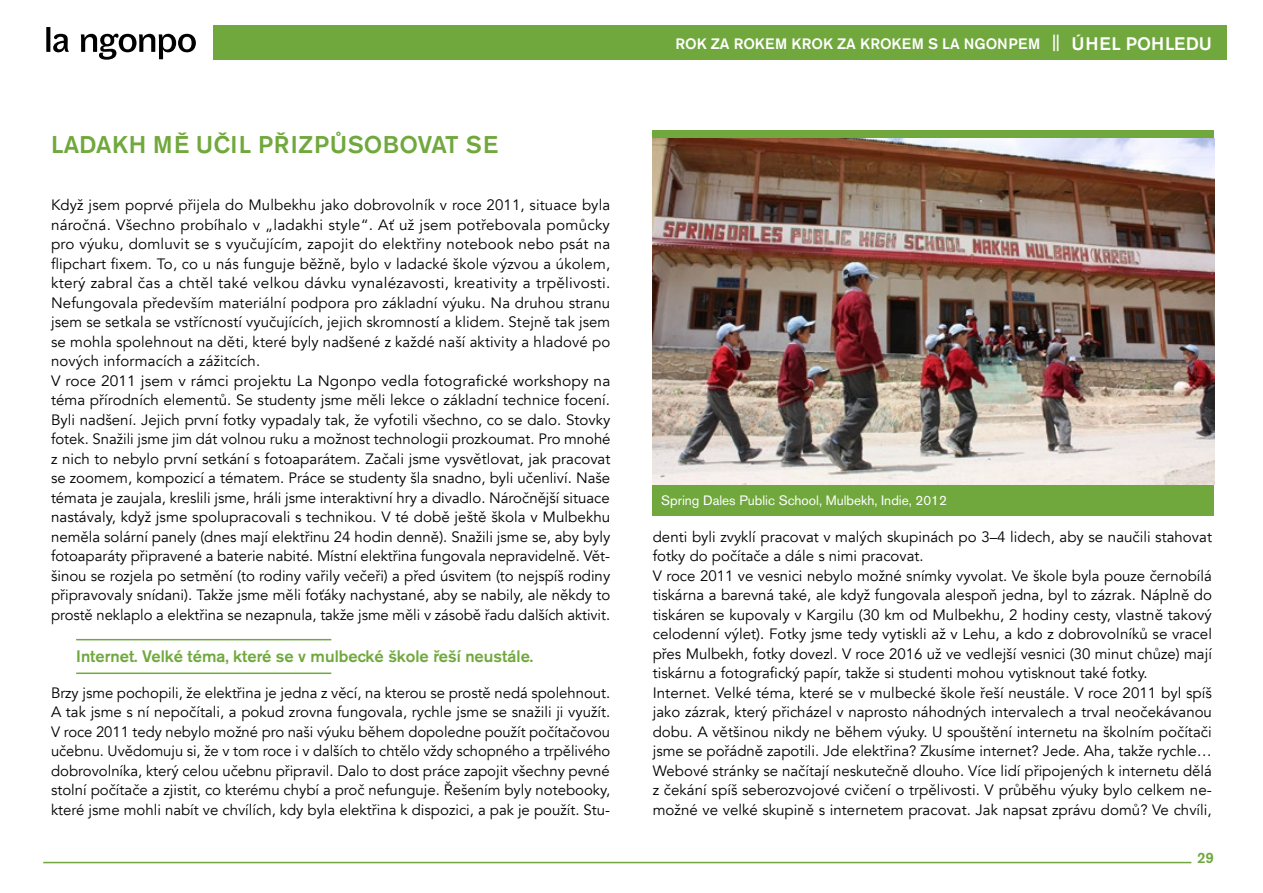
<style>
.page{position:relative;width:1263px;height:893px;background:#fff}
.page>*{position:absolute;margin:0;border:0;box-sizing:border-box;transform-origin:0 0}
.t1{font:500 24px "Akzidenz Grotesk BECE";letter-spacing:.01em;color:#70a83d}
.t2{font:500 16.5px "Akzidenz Grotesk BECE";color:#70a83d}
.t3{font:15px/19.5px "Avenir";color:#000}
.t4{font:500 15px "Akzidenz Grotesk BECE";color:#fff}
.t5{font:500 15px "Akzidenz Grotesk BECE";color:#70a83d}
.t6{font:13.5px "Akzidenz Grotesk BECE";color:#fff}
.s1{font-size:16.5px}
.s2{font-size:18px}
</style>
<div class="page">
<div style="left:214px;top:26px;width:1013px;height:34px;background:#70a83d"></div>
<svg style="left:46px;top:27px;width:150px;height:33px"></svg>
<hr style="left:43px;top:862px;width:1148px;height:1px;background:#70a83d">
<hr style="left:76px;top:639px;width:255px;height:1px;background:#70a83d">
<hr style="left:76px;top:672px;width:255px;height:2px;background:#70a83d">
<div style="left:653px;top:131px;width:561px;height:385px;background:#70a83d"></div>
<img style="left:653px;top:139px;width:561px;height:346px">
<h1 class="t1" style="left:51px;top:131px;width:448px">LADAKH MĚ UČIL PŘIZPŮSOBOVAT SE</h1>
<p class="t3" style="left:51px;top:195px;width:561px">Když jsem poprvé přijela do Mulbekhu jako dobrovolník v roce 2011, situace byla náročná. Všechno probíhalo v „ladakhi style“. Ať už jsem potřebovala pomůcky pro výuku, domluvit se s vyučujícím, zapojit do elektřiny notebook nebo psát na flipchart fixem. To, co u nás funguje běžně, bylo v ladacké škole výzvou a úkolem, který zabral čas a chtěl také velkou dávku vynalézavosti, kreativity a trpělivosti.<br>Nefungovala především materiální podpora pro základní výuku. Na druhou stranu jsem se setkala se vstřícností vyučujících, jejich skromností a klidem. Stejně tak jsem se mohla spolehnout na děti, které byly nadšené z každé naší aktivity a hladové po nových informacích a zážitcích.<br>V roce 2011 jsem v rámci projektu La Ngonpo vedla fotografické workshopy na téma přírodních elementů. Se studenty jsme měli lekce o základní technice focení.<br>Byli nadšení. Jejich první fotky vypadaly tak, že vyfotili všechno, co se dalo. Stovky fotek. Snažili jsme jim dát volnou ruku a možnost technologii prozkoumat. Pro mnohé z nich to nebylo první setkání s fotoaparátem. Začali jsme vysvětlovat, jak pracovat se zoomem, kompozicí a tématem. Práce se studenty šla snadno, byli učenliví. Naše témata je zaujala, kreslili jsme, hráli jsme interaktivní hry a divadlo. Náročnější situace nastávaly, když jsme spolupracovali s technikou. V té době ještě škola v Mulbekhu neměla solární panely (dnes mají elektřinu 24 hodin denně). Snažili jsme se, aby byly fotoaparáty připravené a baterie nabité. Místní elektřina fungovala nepravidelně. Vět&shy;šinou se rozjela po setmění (to rodiny vařily večeři) a před úsvitem (to nejspíš rodiny připravovaly snídani). Takže jsme měli foťáky nachystané, aby se nabily, ale někdy to prostě neklaplo a elektřina se nezapnula, takže jsme měli v zásobě řadu dalších aktivit.</p>
<p class="t2" style="left:76px;top:646px;width:459px">Internet. Velké téma, které se v mulbecké škole řeší neustále.</p>
<p class="t3" style="left:51px;top:683px;width:561px;text-align:justify">Brzy jsme pochopili, že elektřina je jedna z věcí, na kterou se prostě nedá spolehnout.<br>A tak jsme s ní nepočítali, a pokud zrovna fungovala, rychle jsme se snažili ji využít.<br>V roce 2011 tedy nebylo možné pro naši výuku během dopoledne použít počítačovou učebnu. Uvědomuju si, že v tom roce i v dalších to chtělo vždy schopného a trpělivého dobrovolníka, který celou učebnu připravil. Dalo to dost práce zapojit všechny pevné stolní počítače a zjistit, co kterému chybí a proč nefunguje. Řešením byly notebooky, které jsme mohli nabít ve chvílích, kdy byla elektřina k dispozici, a pak je použít. Stu-</p>
<p class="t4" style="left:675px;top:35px;width:538px">ROK ZA ROKEM KROK ZA KROKEM S LA NGONPEM <span class="s1">||</span> <span class="s2">ÚHEL POHLEDU</span></p>
<p class="t6" style="left:661px;top:492px;width:287px">Spring Dales Public School, Mulbekh, Indie, 2012</p>
<p class="t3" style="left:653px;top:527px;width:561px">denti byli zvyklí pracovat v malých skupinách po 3–4 lidech, aby se naučili stahovat fotky do počítače a dále s nimi pracovat.<br>V roce 2011 ve vesnici nebylo možné snímky vyvolat. Ve škole byla pouze černobílá tiskárna a barevná také, ale když fungovala alespoň jedna, byl to zázrak. Náplně do tiskáren se kupovaly v Kargilu (30 km od Mulbekhu, 2 hodiny cesty, vlastně takový celodenní výlet). Fotky jsme tedy vytiskli až v Lehu, a kdo z dobrovolníků se vracel přes Mulbekh, fotky dovezl. V roce 2016 už ve vedlejší vesnici (30 minut chůze) mají tiskárnu a fotografický papír, takže si studenti mohou vytisknout také fotky.<br>Internet. Velké téma, které se v mulbecké škole řeší neustále. V roce 2011 byl spíš jako zázrak, který přicházel v naprosto náhodných intervalech a trval neočekávanou dobu. A většinou nikdy ne během výuky. U spouštění internetu na školním počítači jsme se pořádně zapotili. Jde elektřina? Zkusíme internet? Jede. Aha, takže rychle… Webové stránky se načítají neskutečně dlouho. Více lidí připojených k internetu dělá z čekání spíš seberozvojové cvičení o trpělivosti. V průběhu výuky bylo celkem ne&shy;možné ve velké skupině s internetem pracovat. Jak napsat zprávu domů? Ve chvíli,</p>
<p class="t5" style="left:1197px;top:849px;width:18px">29</p>
</div>
